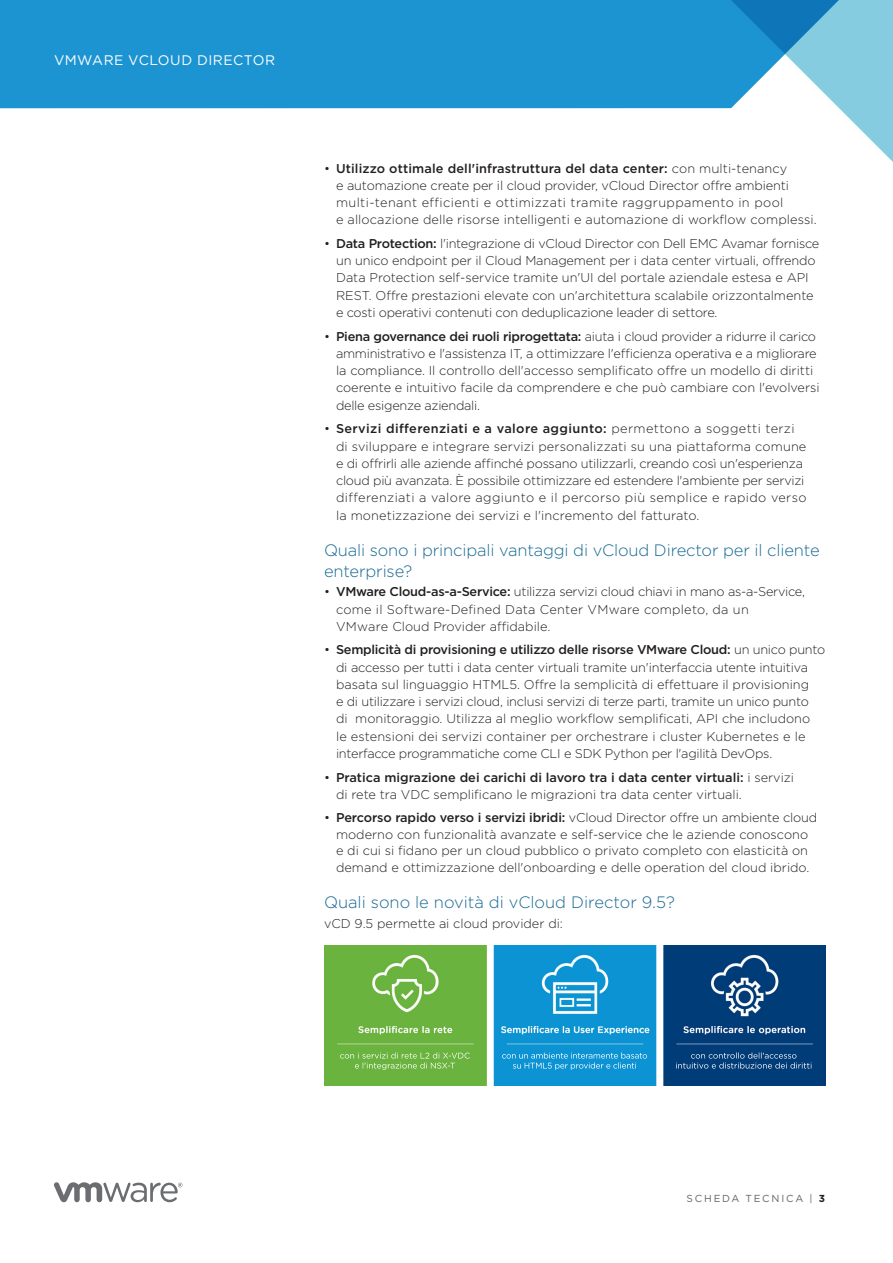
<style>
.page{position:relative;width:893px;height:1263px;background:#fff}
.page>*{position:absolute;margin:0;border:0;box-sizing:border-box;transform-origin:0 0}
._4a__SUBHEAD-1{font:300 16.5px/21px "Gotham";letter-spacing:-.01em;color:#176a92}
.FOLIO-WHITE{font:13.8px "Gotham";letter-spacing:.035em;color:#fff}
._3a__BODY_TEXT{font:300 12.75px/17.2px "Gotham";color:#231f20}
._3a__BODY_TEXT-2{font:300 12.75px/17.2px "Gotham";letter-spacing:-.02em;color:#231f20}
.FOLIO-BOTTOM-GRAY{font:10.2px "Gotham";letter-spacing:.18em;color:#636366}
.s1{font-weight:500}
.s2{font-weight:700;color:#231f20}
</style>
<div class="page">
<div style="left:0;top:0;width:718px;height:108px;background:#1c94d2"></div>
<svg style="left:718px;top:0;width:175px;height:162px"></svg>
<img style="left:324px;top:945px;width:501px;height:141px">
<svg style="left:54px;top:1182px;width:128px;height:20px"></svg>
<p class="FOLIO-WHITE" style="left:54px;top:52px;width:223px">VMWARE VCLOUD DIRECTOR</p>
<p class="_3a__BODY_TEXT" style="left:336px;top:159px;width:482px;text-indent:-12px">• <span class="s1">Utilizzo ottimale dell'infrastruttura del data center:</span> con multi-tenancy<br>e automazione create per il cloud provider, vCloud Director offre ambienti multi-tenant efficienti e ottimizzati tramite raggruppamento in pool<br>e allocazione delle risorse intelligenti e automazione di workflow complessi.</p>
<p class="_3a__BODY_TEXT" style="left:336px;top:234px;width:485px;text-indent:-12px">• <span class="s1">Data Protection:</span> l'integrazione di vCloud Director con Dell EMC Avamar fornisce un unico endpoint per il Cloud Management per i data center virtuali, offrendo Data Protection self-service tramite un'UI del portale aziendale estesa e API REST. Offre prestazioni elevate con un'architettura scalabile orizzontalmente e costi operativi contenuti con deduplicazione leader di settore.</p>
<p class="_3a__BODY_TEXT-2" style="left:336px;top:327px;width:485px;text-indent:-12px">• <span class="s1">Piena governance dei ruoli riprogettata:</span> aiuta i cloud provider a ridurre il carico amministrativo e l'assistenza IT, a ottimizzare l'efficienza operativa e a migliorare la compliance. Il controllo dell'accesso semplificato offre un modello di diritti coerente e intuitivo facile da comprendere e che può cambiare con l'evolversi delle esigenze aziendali.</p>
<p class="_3a__BODY_TEXT" style="left:336px;top:420px;width:472px;text-indent:-12px">• <span class="s1">Servizi differenziati e a valore aggiunto:</span> permettono a soggetti terzi di sviluppare e integrare servizi personalizzati su una piattaforma comune e di offrirli alle aziende affinché possano utilizzarli, creando così un'esperienza cloud più avanzata. È possibile ottimizzare ed estendere l'ambiente per servizi differenziati a valore aggiunto e il percorso più semplice e rapido verso la monetizzazione dei servizi e l'incremento del fatturato.</p>
<p class="_4a__SUBHEAD-1" style="left:324px;top:539px;width:497px">Quali sono i principali vantaggi di vCloud Director per il cliente enterprise?</p>
<p class="_3a__BODY_TEXT" style="left:336px;top:583px;width:470px;text-indent:-12px">• <span class="s1">VMware Cloud-as-a-Service:</span> utilizza servizi cloud chiavi in mano as-a-Service, come il Software-Defined Data Center VMware completo, da un<br>VMware Cloud Provider affidabile.</p>
<p class="_3a__BODY_TEXT" style="left:336px;top:641px;width:491px;text-indent:-12px">• <span class="s1">Semplicità di provisioning e utilizzo delle risorse VMware Cloud:</span> un unico punto di accesso per tutti i data center virtuali tramite un'interfaccia utente intuitiva basata sul linguaggio HTML5. Offre la semplicità di effettuare il provisioning<br>e di utilizzare i servizi cloud, inclusi servizi di terze parti, tramite un unico punto<br>di monitoraggio. Utilizza al meglio workflow semplificati, API che includono<br>le estensioni dei servizi container per orchestrare i cluster Kubernetes e le interfacce programmatiche come CLI e SDK Python per l'agilità DevOps.</p>
<p class="_3a__BODY_TEXT" style="left:336px;top:768px;width:460px;text-indent:-12px">• <span class="s1">Pratica migrazione dei carichi di lavoro tra i data center virtuali:</span> i servizi di rete tra VDC semplificano le migrazioni tra data center virtuali.</p>
<p class="_3a__BODY_TEXT" style="left:324px;top:809px;width:495px;line-height:16.5px;text-align:center">• <span class="s1">Percorso rapido verso i servizi ibridi:</span> vCloud Director offre un ambiente cloud moderno con funzionalità avanzate e self-service che le aziende conoscono<br>e di cui si fidano per un cloud pubblico o privato completo con elasticità on demand e ottimizzazione dell'onboarding e delle operation del cloud ibrido.</p>
<p class="_4a__SUBHEAD-1" style="left:324px;top:891px;width:352px">Quali sono le novità di vCloud Director 9.5?</p>
<p class="_3a__BODY_TEXT" style="left:324px;top:914px;width:240px">vCD 9.5 permette ai cloud provider di:</p>
<p class="FOLIO-BOTTOM-GRAY" style="left:687px;top:1191px;width:140px">SCHEDA TECNICA | <span class="s2">3</span></p>
</div>
